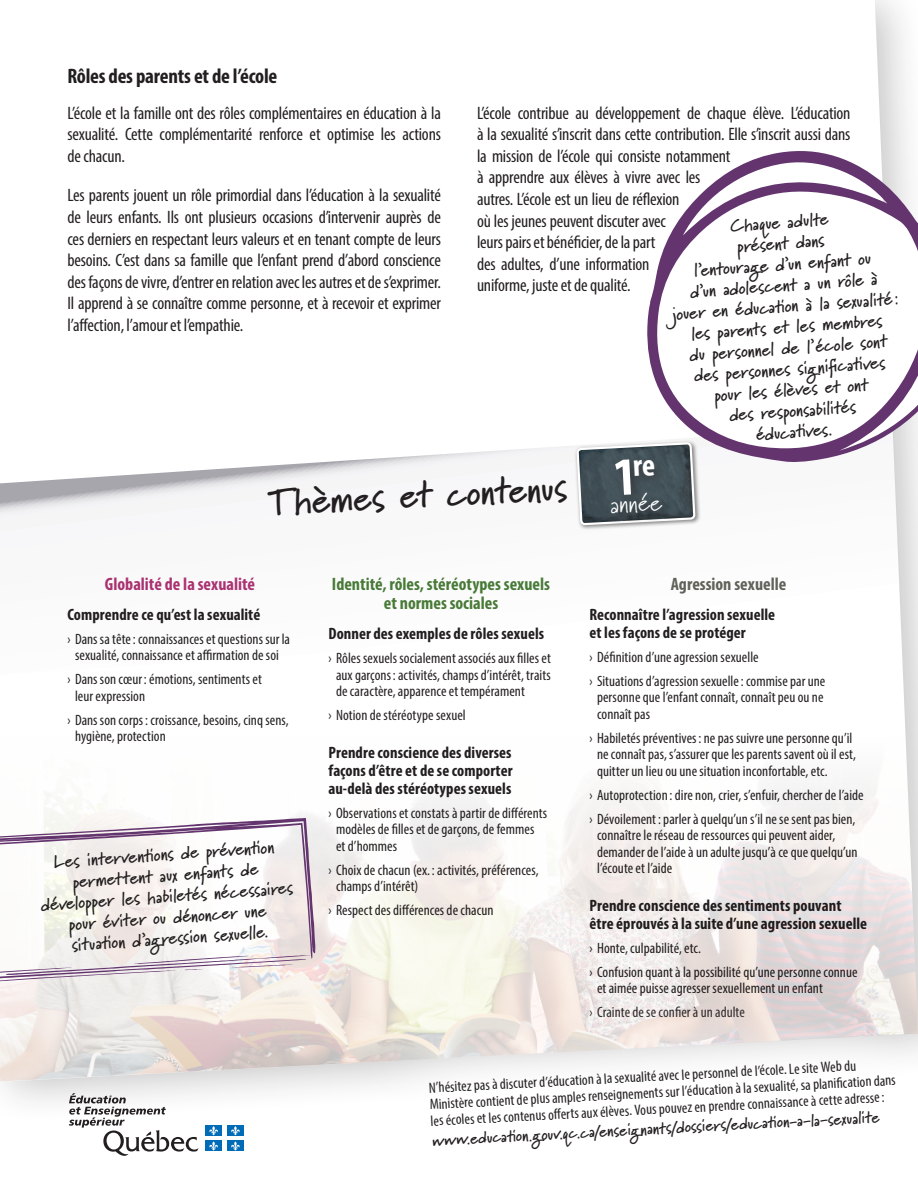
<style>
.page{position:relative;width:918px;height:1188px;background:#fff}
.page>*{position:absolute;margin:0;border:0;box-sizing:border-box;transform-origin:0 0}
.List_01{font:700 37.5px "Marydale";color:#231f20}
.t1{font:24.45px "Marydale";color:#fff}
.t2{font:700 condensed 21px "Myriad Pro";letter-spacing:-.01em;color:#231f20}
.t3{font:condensed 18px/21.6px "Myriad Pro";letter-spacing:-.01em;color:#231f20;text-align:justify}
.t4{font:700 18px/21px "Marydale";color:#231f20;text-align:center}
.t5{font:700 condensed 18px/19.5px "Myriad Pro";color:#4a7c38;text-align:center}
.t6{font:700 condensed 18px "Myriad Pro";color:#ae3373}
.t7{font:700 condensed 18px "Myriad Pro";color:#63635c}
.t8{font:700 condensed 16.5px/18px "Myriad Pro";letter-spacing:.005em;color:#231f20}
.t9{font:700 16.5px "Marydale";color:#231f20}
.t10{font:condensed 15px/16.5px "Myriad Pro";letter-spacing:.005em;color:#231f20}
</style>
<div class="page">
<svg style="left:875px;top:0;width:43px;height:710px"></svg>
<img style="left:0;top:710px;width:918px;height:372px">
<svg style="left:0;top:446px;width:901px;height:229px"></svg>
<svg style="left:701px;top:463px;width:217px;height:14px"></svg>
<div style="left:574px;top:440px;width:127px;height:90px;background:#231f20;opacity:.55"></div>
<div style="left:605px;top:453px;width:71px;height:74px;background:#231f20;opacity:.55"></div>
<svg style="left:646px;top:146px;width:272px;height:317px"></svg>
<svg style="left:342px;top:970px;width:576px;height:117px"></svg>
<svg style="left:69px;top:1093px;width:130px;height:63px"></svg>
<div style="left:205px;top:1126px;width:17px;height:10px;background:#006cb7"></div>
<svg style="left:209px;top:1126px;width:9px;height:9px"></svg>
<div style="left:227px;top:1126px;width:17px;height:10px;background:#006cb7"></div>
<svg style="left:231px;top:1126px;width:9px;height:9px"></svg>
<div style="left:205px;top:1141px;width:17px;height:10px;background:#006cb7"></div>
<svg style="left:209px;top:1141px;width:9px;height:10px"></svg>
<div style="left:227px;top:1141px;width:17px;height:10px;background:#006cb7"></div>
<svg style="left:231px;top:1141px;width:9px;height:10px"></svg>
<svg style="left:0;top:818px;width:315px;height:166px"></svg>
<svg style="left:6px;top:955px;width:305px;height:20px"></svg>
<svg style="left:576px;top:443px;width:120px;height:81px;background:#5a656b"></svg>
<h3 class="t2" style="left:68px;top:63px;width:211px">Rôles des parents et de l’école</h3>
<p class="t3" style="left:68px;top:102px;width:375px">L’école et la famille ont des rôles complémentaires en éducation à la sexualité. Cette complémentarité renforce et optimise les actions de chacun.</p>
<p class="t3" style="left:68px;top:184px;width:375px">Les parents jouent un rôle primordial dans l’éducation à la sexualité de leurs enfants. Ils ont plusieurs occasions d’intervenir auprès de ces derniers en respectant leurs valeurs et en tenant compte de leurs besoins. C’est dans sa famille que l’enfant prend d’abord conscience des façons de vivre, d’entrer en relation avec les autres et de s’exprimer.<br>Il apprend à se connaître comme personne, et à recevoir et exprimer l’affection, l’amour et l’empathie.</p>
<p class="t3" style="left:477px;top:102px;width:375px;text-align:left">L’école contribue au développement de chaque élève. L’éducation à la sexualité s’inscrit dans cette contribution. Elle s’inscrit aussi dans la mission de l’école qui consiste notamment<br>à apprendre aux élèves à vivre avec les<br>autres. L’école est un lieu de réflexion<br>où les jeunes peuvent discuter avec<br>leurs pairs et bénéficier, de la part<br>des adultes, d’une information<br>uniforme, juste et de qualité.</p>
<h4 class="t4" style="left:665px;top:219px;width:229px;rotate:-4deg">Chaque adulte<br>présent dans<br>l’entourage d’un enfant ou<br>d’un adolescent a un rôle à<br>jouer en éducati on à la sexualité : les parents et les membres<br>du personnel de l’école sont<br>des personnes signifi cati ves<br>pour les élèves et ont<br>des responsabilités<br>éducati ves.</h4>
<p class="List_01" style="left:267px;top:480px;width:300px;rotate:-3deg">Thèmes et contenus</p>
<p class="t1" style="left:609px;top:490px;width:54px;rotate:-3deg">année</p>
<p class="t6" style="left:105px;top:573px;width:152px">Globalité de la sexualité</p>
<p class="t8" style="left:68px;top:605px;width:194px">Comprendre ce qu’est la sexualité</p>
<p class="t10" style="left:68px;top:630px;width:224px;text-align:center">› Dans sa tête: connaissances et questions sur la sexualité, connaissance et affirmation de soi</p>
<p class="t10" style="left:75px;top:671px;width:188px;text-indent:-8px">› Dans son cœur : émotions, sentiments et leur expression</p>
<p class="t10" style="left:75px;top:711px;width:215px;text-indent:-8px">› Dans son corps: croissance, besoins, cinq sens, hygiène, protection</p>
<h4 class="t4" style="left:37px;top:852px;width:254px;rotate:-4deg">Les interventi ons de préventi on permettent aux enfants de développer les habiletés nécessaires pour éviter ou dénoncer une<br>situati on d’agression sexuelle.</h4>
<p class="t5" style="left:332px;top:574px;width:220px">Identité, rôles, stéréotypes sexuels et normes sociales</p>
<p class="t8" style="left:329px;top:624px;width:217px">Donner des exemples de rôles sexuels</p>
<p class="t10" style="left:336px;top:650px;width:216px;text-align:justify;text-indent:-8px">› Rôles sexuels socialement associés aux filles et aux garçons: activités, champs d’intérêt, traits de caractère, apparence et tempérament</p>
<p class="t10" style="left:329px;top:707px;width:139px">› Notion de stéréotype sexuel</p>
<p class="t8" style="left:329px;top:743px;width:185px;text-align:justify">Prendre conscience des diverses façons d’être et de se comporter au-delà des stéréotypes sexuels</p>
<p class="t10" style="left:336px;top:804px;width:213px;text-indent:-8px">› Observations et constats à partir de différents modèles de filles et de garçons, de femmes et d’hommes</p>
<p class="t10" style="left:336px;top:861px;width:204px;text-indent:-8px">› Choix de chacun (ex. : activités, préférences, champs d’intérêt)</p>
<p class="t10" style="left:329px;top:902px;width:166px">› Respect des différences de chacun</p>
<p class="t7" style="left:671px;top:573px;width:117px">Agression sexuelle</p>
<p class="t8" style="left:590px;top:605px;width:187px">Reconnaître l’agression sexuelle et les façons de se protéger</p>
<p class="t10" style="left:590px;top:645px;width:237px;line-height:24px">› Définition d’une agression sexuelle<br>› Situations d’agression sexuelle: commise par une</p>
<p class="t10" style="left:597px;top:689px;width:228px">personne que l’enfant connaît, connaît peu ou ne connaît pas</p>
<p class="t10" style="left:597px;top:729px;width:261px;text-indent:-8px">› Habiletés préventives: ne pas suivre une personne qu’il ne connaît pas, s’assurer que les parents savent où il est, quitter un lieu ou une situation inconfortable, etc.</p>
<p class="t10" style="left:590px;top:783px;width:276px;line-height:24px">› Autoprotection : dire non, crier, s’enfuir, chercher de l’aide › Dévoilement: parler à quelqu’un s’il ne se sent pas bien,</p>
<p class="t10" style="left:597px;top:827px;width:262px">connaître le réseau de ressources qui peuvent aider, demander de l’aide à un adulte jusqu’à ce que quelqu’un l’écoute et l’aide</p>
<p class="t8" style="left:590px;top:896px;width:279px">Prendre conscience des sentiments pouvant être éprouvés à la suite d’une agression sexuelle</p>
<p class="t10" style="left:590px;top:936px;width:269px;line-height:24px">› Honte, culpabilité, etc.<br>› Confusion quant à la possibilité qu’une personne connue</p>
<p class="t10" style="left:590px;top:976px;width:235px;line-height:24px;text-indent:8px">et aimée puisse agresser sexuellement un enfant › Crainte de se confier à un adulte</p>
<p class="t10" style="left:428px;top:1079px;width:468px;rotate:-3deg">N’hésitez pas à discuter d’éducation à la sexualité avec le personnel de l’école. Le site Web du<br>Ministère contient de plus amples renseignements sur l’éducation à la sexualité, sa planifi cation dans les écoles et les contenus off erts aux élèves. Vous pouvez en prendre connaissance à cette adresse:</p>
<h4 class="t9" style="left:432px;top:1130px;width:449px;rotate:-3deg">www.educati on.gouv.qc.ca/enseignants/dossiers/educati on-a-la-sexualite</h4>
</div>
